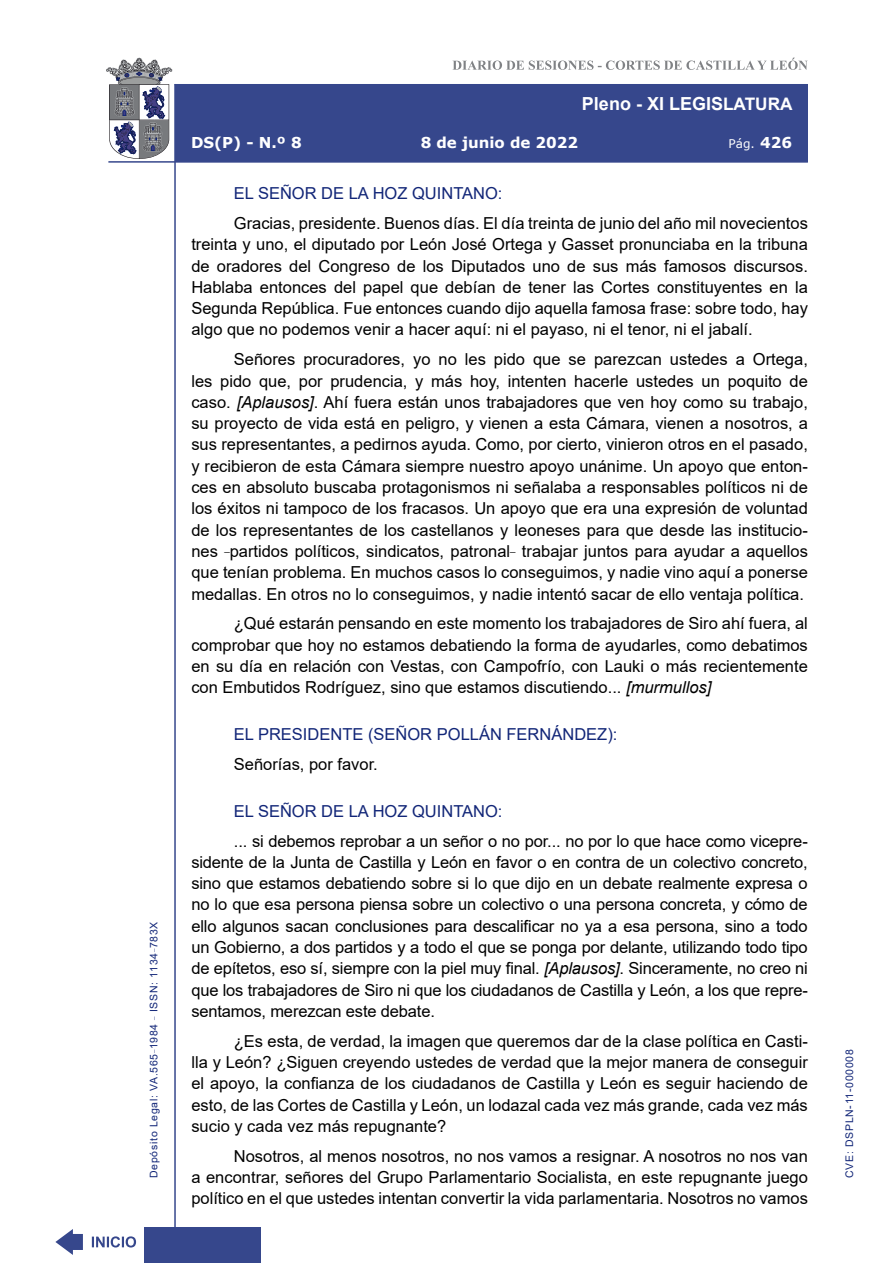
<style>
.page{position:relative;width:893px;height:1263px;background:#fff}
.page>*{position:absolute;margin:0;border:0;box-sizing:border-box;transform-origin:0 0}
.t1{font:700 18px "Arial";color:#fff}
.t2{font:16.5px/21.3px "Arial";color:#000;text-align:justify}
.Orador{font:16.5px "Arial";color:#122678}
.t3{font:700 15px "Verdana";color:#fff}
.t4{font:12px "Verdana";color:#fff}
.t5{font:10.5px "Arial";letter-spacing:.065em;color:#122678}
.s1{font-size:17.25px}
.s2{font-weight:700;font-size:15px}
.s3{font-style:italic}
</style>
<div class="page">
<svg style="left:452px;top:58px;width:356px;height:12px"></svg>
<hr style="left:174px;top:84px;width:2px;height:1179px;background:#36478c">
<div style="left:144px;top:1227px;width:117px;height:36px;background:#36478c"></div>
<div style="left:175px;top:84px;width:633px;height:78px;background:#36478c"></div>
<hr style="left:108px;top:161px;width:700px;height:2px;background:#36478c">
<svg style="left:92px;top:1236px;width:44px;height:11px"></svg>
<svg style="left:55px;top:1229px;width:28px;height:26px"></svg>
<svg style="left:106px;top:58px;width:66px;height:101px"></svg>
<p class="t5" style="left:146px;top:1178px;width:258px;rotate:-90deg">Depósito Legal: VA.565<sup>_</sup>1984 <sup>_</sup> ISSN: 1134<sup>_</sup>783X</p>
<p class="t1" style="left:582px;top:91px;width:212px">Pleno - XI LEGIS<span class="s1">LATURA</span></p>
<p class="t3" style="left:191px;top:132px;width:112px">DS(P) - N.º 8</p>
<p class="t3" style="left:421px;top:132px;width:159px">8 de junio de 2022</p>
<p class="t4" style="left:729px;top:135px;width:65px">Pág. <span class="s2">426</span></p>
<p class="Orador" style="left:234px;top:182px;width:270px">EL SEÑOR DE LA HOZ QUINTANO:</p>
<p class="t2" style="left:191px;top:212px;width:618px;text-indent:43px">Gracias, presidente. Buenos días. El día treinta de junio del año mil novecientos treinta y uno, el diputado por León José Ortega y Gasset pronunciaba en la tribuna de oradores del Congreso de los Diputados uno de sus más famosos discursos.<br>Hablaba entonces del papel que debían de tener las Cortes constituyentes en la Segunda República. Fue entonces cuando dijo aquella famosa frase: sobre todo, hay algo que no podemos venir a hacer aquí: ni el payaso, ni el tenor, ni el jabalí.</p>
<p class="t2" style="left:191px;top:349px;width:618px;text-indent:43px">Señores procuradores, yo no les pido que se parezcan ustedes a Ortega, les pido que, por prudencia, y más hoy, intenten hacerle ustedes un poquito de caso. <span class="s3">[Aplausos]</span>. Ahí fuera están unos trabajadores que ven hoy como su trabajo, su proyecto de vida está en peligro, y vienen a esta Cámara, vienen a nosotros, a sus representantes, a pedirnos ayuda. Como, por cierto, vinieron otros en el pasado, y recibieron de esta Cámara siempre nuestro apoyo unánime. Un apoyo que enton&shy;ces en absoluto buscaba protagonismos ni señalaba a responsables políticos ni de los éxitos ni tampoco de los fracasos. Un apoyo que era una expresión de voluntad de los representantes de los castellanos y leoneses para que desde las institucio&shy;nes <sup>_</sup>partidos políticos, sindicatos, patronal<sup>_</sup> trabajar juntos para ayudar a aquellos que tenían problema. En muchos casos lo conseguimos, y nadie vino aquí a ponerse medallas. En otros no lo conseguimos, y nadie intentó sacar de ello ventaja política.</p>
<p class="t2" style="left:191px;top:613px;width:618px;text-indent:43px">¿Qué estarán pensando en este momento los trabajadores de Siro ahí fuera, al comprobar que hoy no estamos debatiendo la forma de ayudarles, como debatimos en su día en relación con Vestas, con Campofrío, con Lauki o más recientemente con Embutidos Rodríguez, sino que estamos discutiendo... <span class="s3">[murmullos]</span></p>
<p class="Orador" style="left:234px;top:723px;width:385px">EL PRESIDENTE (SEÑOR POLLÁN FERNÁNDEZ):</p>
<p class="t2" style="left:234px;top:753px;width:145px">Señorías, por favor.</p>
<p class="Orador" style="left:234px;top:799px;width:270px">EL SEÑOR DE LA HOZ QUINTANO:</p>
<p class="t2" style="left:191px;top:830px;width:618px;text-indent:43px">... si debemos reprobar a un señor o no por... no por lo que hace como vicepre&shy;sidente de la Junta de Castilla y León en favor o en contra de un colectivo concreto, sino que estamos debatiendo sobre si lo que dijo en un debate realmente expresa o no lo que esa persona piensa sobre un colectivo o una persona concreta, y cómo de ello algunos sacan conclusiones para descalificar no ya a esa persona, sino a todo un Gobierno, a dos partidos y a todo el que se ponga por delante, utilizando todo tipo de epítetos, eso sí, siempre con la piel muy final. <span class="s3">[Aplausos]</span>. Sinceramente, no creo ni que los trabajadores de Siro ni que los ciudadanos de Castilla y León, a los que repre&shy;sentamos, merezcan este debate.</p>
<p class="t2" style="left:191px;top:1030px;width:618px;text-indent:43px">¿Es esta, de verdad, la imagen que queremos dar de la clase política en Casti&shy;lla y León? ¿Siguen creyendo ustedes de verdad que la mejor manera de conseguir el apoyo, la confianza de los ciudadanos de Castilla y León es seguir haciendo de esto, de las Cortes de Castilla y León, un lodazal cada vez más grande, cada vez más sucio y cada vez más repugnante?</p>
<p class="t2" style="left:191px;top:1145px;width:618px;text-indent:43px">Nosotros, al menos nosotros, no nos vamos a resignar. A nosotros no nos van a encontrar, señores del Grupo Parlamentario Socialista, en este repugnante juego político en el que ustedes intentan convertir la vida parlamentaria. Nosotros no vamos</p>
<p class="t5" style="left:842px;top:1178px;width:130px;rotate:-90deg">CVE: DSPLN-11-000008</p>
</div>
